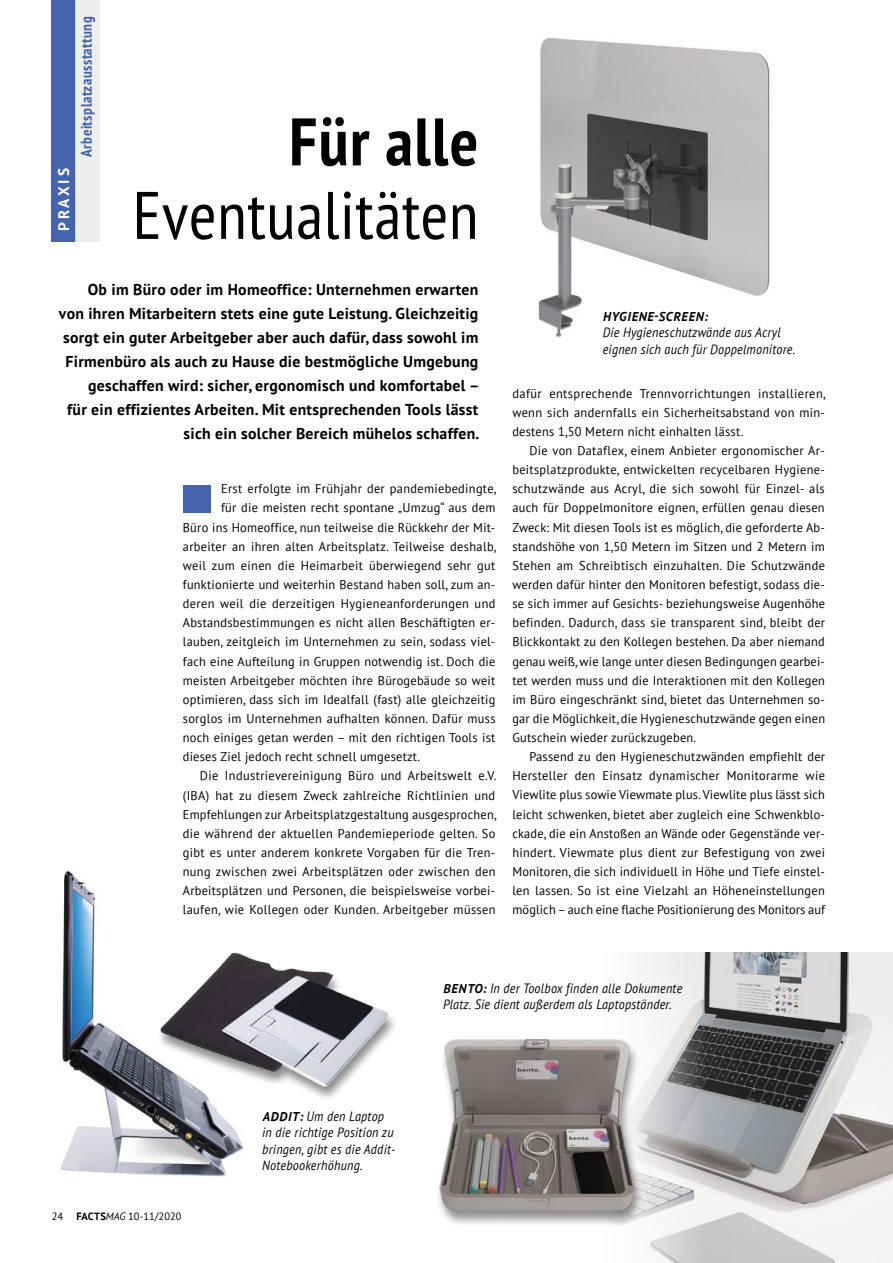
<style>
.page{position:relative;width:893px;height:1263px;background:#fff}
.page>*{position:absolute;margin:0;border:0;box-sizing:border-box;transform-origin:0 0}
.t1{font:condensed 67.05px "PT Sans";letter-spacing:.01em;color:#000}
.t2{font:700 condensed 67.05px "PT Sans";letter-spacing:.02em;color:#000}
.t3{font:700 15.75px/24px "PT Sans";letter-spacing:.02em;color:#000;text-align:right}
.t4{font:700 condensed 15.3px "PT Sans";letter-spacing:.03em;color:#4464ad}
.t5{font:700 15.3px "PT Sans";letter-spacing:.19em;color:#fff}
.t6{font:italic 13.5px/16.5px "PT Sans";letter-spacing:.02em;color:#000;scale:.9 1}
.t7{font:12.75px/19.2px "PT Sans";letter-spacing:.02em;color:#000;text-align:justify}
.t8{font:italic 700 12.75px "PT Sans";letter-spacing:.055em;color:#000}
.t9{font:10.5px "PT Sans";color:#000}
.s1{font-weight:700}
.s2{font-style:italic}
.s3{font-weight:700;font-size:12.75px}
</style>
<div class="page">
<img style="left:61px;top:871px;width:183px;height:306px">
<img style="left:149px;top:918px;width:246px;height:184px">
<div style="left:174px;top:475px;width:331px;height:451px;background:#fff"></div>
<img style="left:538px;top:37px;width:232px;height:301px">
<img style="left:643px;top:952px;width:250px;height:311px">
<div style="left:183px;top:485px;width:27px;height:27px;background:#4464ad"></div>
<div style="left:51px;top:0;width:24px;height:242px;background:#4464ad"></div>
<div style="left:75px;top:0;width:25px;height:242px;background:#ececed"></div>
<img style="left:439px;top:1022px;width:205px;height:214px">
<p class="t5" style="left:53px;top:231px;width:65px;rotate:-90deg">PRAXIS</p>
<p class="t4" style="left:76px;top:157px;width:142px;rotate:-90deg">Arbeitsplatzausstattung</p>
<h1 class="t2" style="left:289px;top:97px;width:191px">Für alle</h1>
<h1 class="t1" style="left:133px;top:172px;width:347px">Eventualitäten</h1>
<p class="t3" style="left:59px;top:277px;width:422px">Ob im Büro oder im Homeoffice: Unternehmen erwarten<br>von ihren Mitarbeitern stets eine gute Leistung. Gleichzeitig sorgt ein guter Arbeitgeber aber auch dafür, dass sowohl im Firmenbüro als auch zu Hause die bestmögliche Umgebung geschaffen wird: sicher, ergonomisch und komfortabel –<br>für ein effizientes Arbeiten. Mit entsprechenden Tools lässt sich ein solcher Bereich mühelos schaffen.</p>
<p class="t7" style="left:221px;top:479px;width:277px">Erst erfolgte im Frühjahr der pandemiebedingte,</p>
<p class="t7" style="left:221px;top:498px;width:276px">für die meisten recht spontane „Umzug“ aus dem</p>
<p class="t7" style="left:183px;top:517px;width:314px">Büro ins Homeoffice, nun teilweise die Rückkehr der Mit-</p>
<p class="t7" style="left:183px;top:536px;width:315px">arbeiter an ihren alten Arbeitsplatz. Teilweise deshalb,</p>
<p class="t7" style="left:183px;top:555px;width:314px">weil zum einen die Heimarbeit überwiegend sehr gut</p>
<p class="t7" style="left:183px;top:575px;width:314px">funktionierte und weiterhin Bestand haben soll, zum an-</p>
<p class="t7" style="left:183px;top:594px;width:314px">deren weil die derzeitigen Hygieneanforderungen und</p>
<p class="t7" style="left:183px;top:613px;width:314px">Abstandsbestimmungen es nicht allen Beschäftigten er-</p>
<p class="t7" style="left:183px;top:632px;width:314px">lauben, zeitgleich im Unternehmen zu sein, sodass viel-</p>
<p class="t7" style="left:183px;top:651px;width:314px">fach eine Aufteilung in Gruppen notwendig ist. Doch die</p>
<p class="t7" style="left:183px;top:670px;width:314px">meisten Arbeitgeber möchten ihre Bürogebäude so weit</p>
<p class="t7" style="left:183px;top:689px;width:314px">optimieren, dass sich im Idealfall (fast) alle gleichzeitig</p>
<p class="t7" style="left:183px;top:708px;width:314px">sorglos im Unternehmen aufhalten können. Dafür muss</p>
<p class="t7" style="left:183px;top:728px;width:314px">noch einiges getan werden – mit den richtigen Tools ist</p>
<p class="t7" style="left:183px;top:747px;width:239px">dieses Ziel jedoch recht schnell umgesetzt.</p>
<p class="t7" style="left:200px;top:766px;width:298px">Die Industrievereinigung Büro und Arbeitswelt e.V.</p>
<p class="t7" style="left:183px;top:785px;width:314px">(IBA) hat zu diesem Zweck zahlreiche Richtlinien und</p>
<p class="t7" style="left:183px;top:804px;width:315px">Empfehlungen zur Arbeitsplatzgestaltung ausgesprochen,</p>
<p class="t7" style="left:183px;top:823px;width:314px">die während der aktuellen Pandemieperiode gelten. So</p>
<p class="t7" style="left:183px;top:842px;width:314px">gibt es unter anderem konkrete Vorgaben für die Tren-</p>
<p class="t7" style="left:183px;top:862px;width:314px">nung zwischen zwei Arbeitsplätzen oder zwischen den</p>
<p class="t7" style="left:183px;top:881px;width:314px">Arbeitsplätzen und Personen, die beispielsweise vorbei-</p>
<p class="t7" style="left:183px;top:900px;width:314px">laufen, wie Kollegen oder Kunden. Arbeitgeber müssen</p>
<p class="t8" style="left:603px;top:308px;width:106px">HYGIENE-SCREEN:</p>
<p class="t6" style="left:603px;top:324px;width:215px">Die Hygieneschutzwände aus Acryl eignen sich auch für Doppelmonitore.</p>
<p class="t7" style="left:512px;top:383px;width:315px">dafür entsprechende Trennvorrichtungen installieren, wenn sich andernfalls ein Sicherheitsabstand von min&shy;destens 1,50 Metern nicht einhalten lässt.</p>
<p class="t7" style="left:512px;top:441px;width:314px;text-indent:17px">Die von Dataflex, einem Anbieter ergonomischer Ar&shy;beitsplatzprodukte, entwickelten recycelbaren Hygiene&shy;schutzwände aus Acryl, die sich sowohl für Einzel- als auch für Doppelmonitore eignen, erfüllen genau diesen Zweck: Mit diesen Tools ist es möglich, die geforderte Ab&shy;standshöhe von 1,50 Metern im Sitzen und 2 Metern im Stehen am Schreibtisch einzuhalten. Die Schutzwände werden dafür hinter den Monitoren befestigt, sodass die&shy;se sich immer auf Gesichts- beziehungsweise Augenhöhe befinden. Dadurch, dass sie transparent sind, bleibt der Blickkontakt zu den Kollegen bestehen. Da aber niemand genau weiß, wie lange unter diesen Bedingungen gearbei&shy;tet werden muss und die Interaktionen mit den Kollegen im Büro eingeschränkt sind, bietet das Unternehmen so&shy;gar die Möglichkeit, die Hygieneschutzwände gegen einen Gutschein wieder zurückzugeben.</p>
<p class="t7" style="left:512px;top:747px;width:314px;text-indent:17px">Passend zu den Hygieneschutzwänden empfiehlt der Hersteller den Einsatz dynamischer Monitorarme wie Viewlite plus sowie Viewmate plus. Viewlite plus lässt sich leicht schwenken, bietet aber zugleich eine Schwenkblo&shy;ckade, die ein Anstoßen an Wände oder Gegenstände ver&shy;hindert. Viewmate plus dient zur Befestigung von zwei Monitoren, die sich individuell in Höhe und Tiefe einstel&shy;len lassen. So ist eine Vielzahl an Höheneinstellungen möglich – auch eine flache Positionierung des Monitors auf</p>
<p class="t9" style="left:52px;top:1209px;width:13px">24</p>
<p class="t9" style="left:77px;top:1209px;width:106px"><span class="s1">FACTS</span><span class="s2">MAG</span> 10-11/2020</p>
<p class="t6" style="left:262px;top:1107px;width:149px"><span class="s3">ADDIT:</span> Um den Laptop in die richtige Position zu bringen, gibt es die Addit-<br>Notebookerhöhung.</p>
<p class="t6" style="left:443px;top:979px;width:267px"><span class="s3">BENTO:</span> In der Toolbox finden alle Dokumente<br>Platz. Sie dient außerdem als Laptopständer.</p>
</div>
